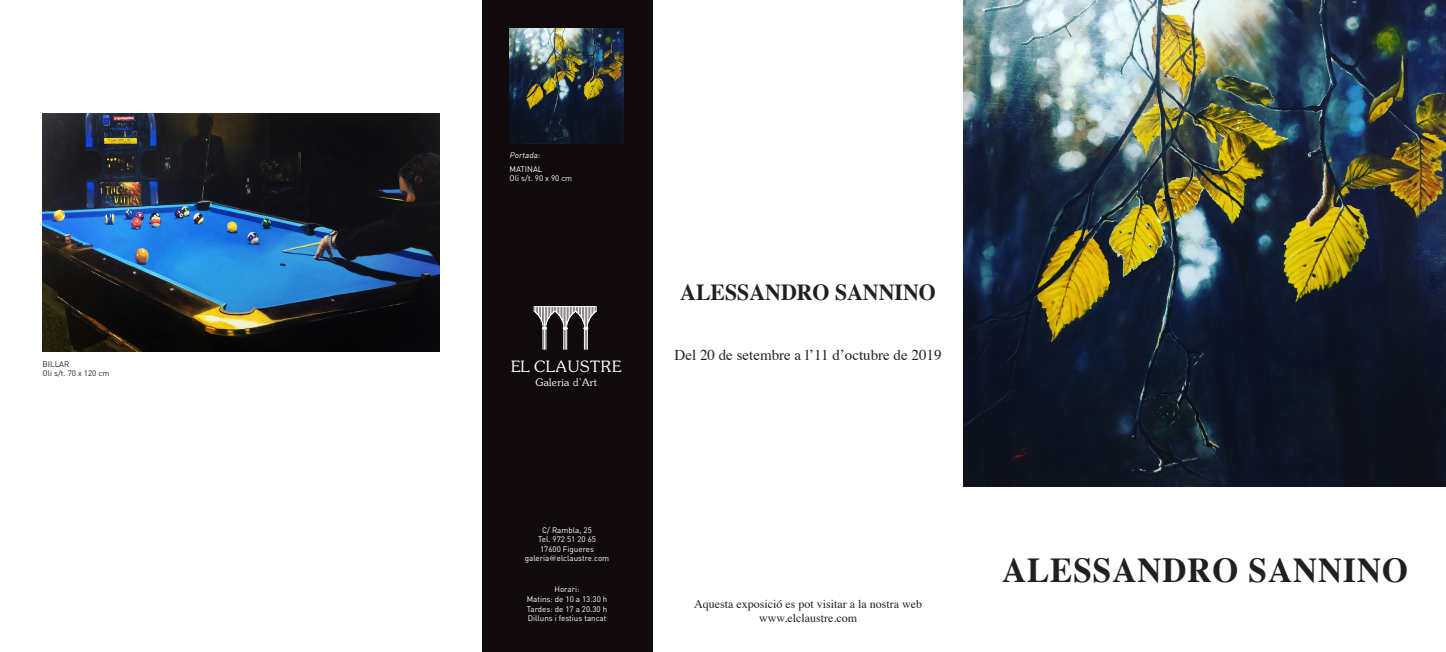
<style>
.page{position:relative;width:1446px;height:652px;background:#fff}
.page>*{position:absolute;margin:0;border:0;box-sizing:border-box;transform-origin:0 0}
.t1{font:700 35px "Times";letter-spacing:.03em;color:#231f20;scale:.95 1}
.t2{font:700 23px "Times";color:#231f20;scale:.95 1}
.t3{font:300 15.6px "Souvenir";letter-spacing:.04em;color:#fff}
.t4{font:15px "Times";color:#231f20}
.t5{font:12px "Times";color:#231f20}
.t6{font:300 10.4px "Souvenir";letter-spacing:.03em;color:#fff}
.t7{font:8px "DIN";color:#fff}
.t8{font:8px "DIN";color:#231f20}
.t9{font:italic 8px "DIN";color:#fff}
.s1{font-family:"Times"}
</style>
<div class="page">
<img style="left:964px;top:0;width:482px;height:486px">
<div style="left:482px;top:0;width:170px;height:652px;background:#110a0c"></div>
<svg style="left:533px;top:306px;width:64px;height:44px"></svg>
<hr style="left:534px;top:306px;width:62px;height:1px;background:#fff">
<img style="left:510px;top:28px;width:113px;height:115px">
<img style="left:43px;top:113px;width:396px;height:238px">
<p class="t8" style="left:43px;top:359px;width:28px">BILLAR</p>
<p class="t8" style="left:43px;top:368px;width:68px">Oli s/t. 70 x 120 cm</p>
<p class="t9" style="left:510px;top:150px;width:34px">Portada:</p>
<p class="t7" style="left:510px;top:164px;width:34px">MATINAL</p>
<p class="t7" style="left:510px;top:173px;width:64px">Oli s/t. 90 x 90 cm</p>
<p class="t3" style="left:511px;top:357px;width:112px">EL CLAUSTRE</p>
<p class="t6" style="left:535px;top:376px;width:63px">Galeria d’Art</p>
<p class="t2" style="left:680px;top:271px;width:270px">ALESSANDRO SANNINO</p>
<p class="t4" style="left:674px;top:341px;width:268px">Del 20 de setembre a l’11 d’octubre de 2019</p>
<p class="t7" style="left:542px;top:525px;width:51px">C/ Rambla, 25</p>
<p class="t7" style="left:538px;top:534px;width:60px">Tel. 972 51 20 65</p>
<p class="t7" style="left:540px;top:544px;width:55px">17600 Figueres</p>
<p class="t7" style="left:525px;top:554px;width:86px">galeria<span class="s1">@</span>elclaustre.com</p>
<p class="t7" style="left:554px;top:584px;width:27px">Horari:</p>
<p class="t7" style="left:527px;top:594px;width:82px">Matins: de 10 a 13.30 h</p>
<p class="t7" style="left:527px;top:604px;width:82px">Tardes: de 17 a 20.30 h</p>
<p class="t7" style="left:528px;top:613px;width:80px">Dilluns i festius tancat</p>
<p class="t5" style="left:694px;top:593px;width:229px">Aquesta exposició es pot visitar a la nostra web</p>
<p class="t5" style="left:759px;top:607px;width:99px">www.elclaustre.com</p>
<p class="t1" style="left:1002px;top:537px;width:429px">ALESSANDRO SANNINO</p>
</div>
